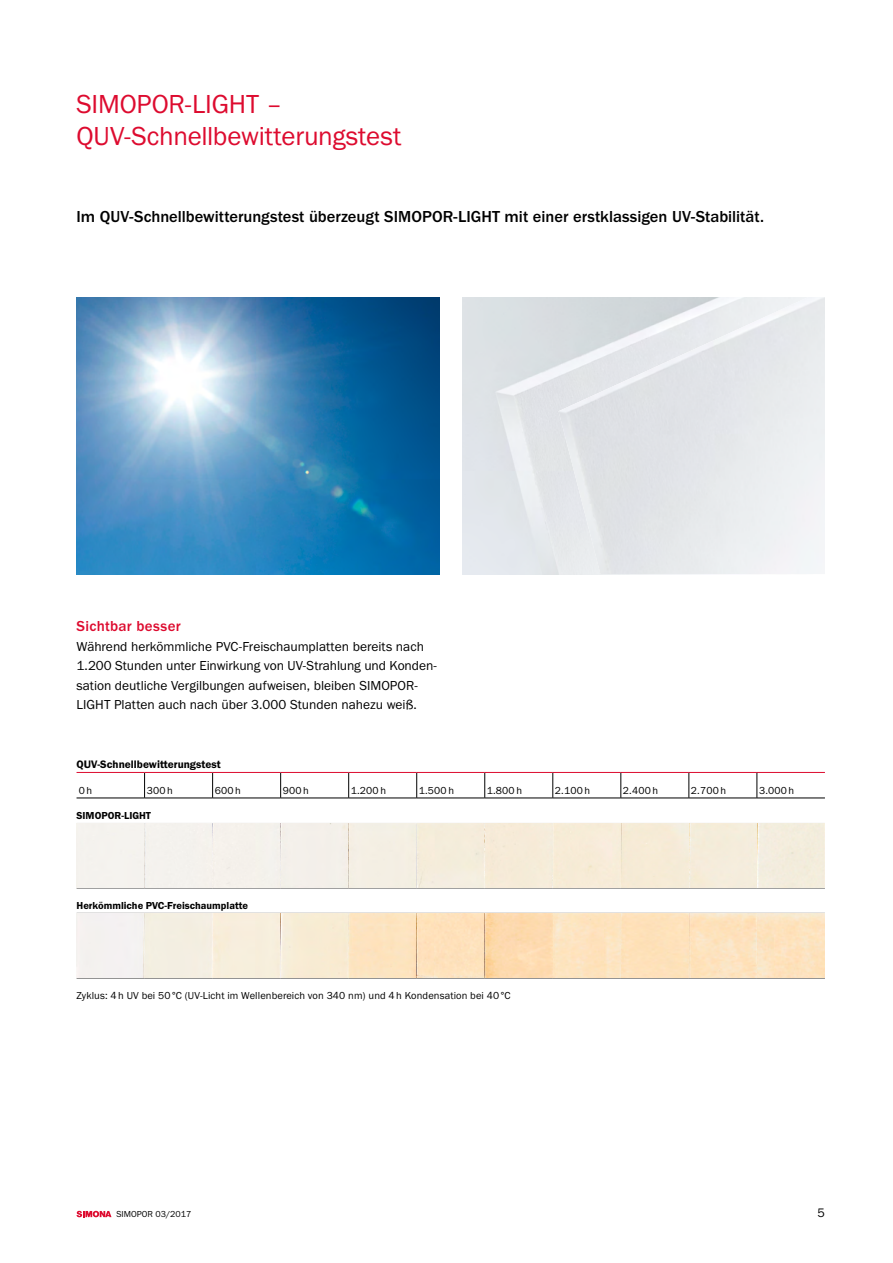
<style>
.page{position:relative;width:893px;height:1263px;background:#fff}
.page>*{position:absolute;margin:0;border:0;box-sizing:border-box;transform-origin:0 0}
.t1{font:27px/31.5px "Franklin Gothic URW Boo";letter-spacing:-.01em;color:#dd0b2f}
.t2{font:500 16.5px "Franklin Gothic URW";color:#000}
.t3{font:500 15px "Franklin Gothic URW";letter-spacing:.02em;color:#dd0b2f}
.t4{font:13.5px/19.5px "Franklin Gothic URW Boo";color:#000}
.t5{font:12.75px "Franklin Gothic URW Boo";color:#000}
.t6{font:11.25px "Franklin Gothic URW Dem";color:#000}
.t7{font:10.5px "Franklin Gothic URW Boo";letter-spacing:.01em;color:#000}
.t8{font:10.5px "Franklin Gothic URW Dem";color:#000}
.t9{font:9px "Franklin Gothic URW Boo";color:#000}
</style>
<div class="page">
<img style="left:77px;top:297px;width:362px;height:277px">
<hr style="left:77px;top:772px;width:68px;height:1px;background:#dd0b2f">
<hr style="left:145px;top:772px;width:68px;height:1px;background:#dd0b2f">
<hr style="left:213px;top:772px;width:68px;height:1px;background:#dd0b2f">
<hr style="left:281px;top:772px;width:68px;height:1px;background:#dd0b2f">
<hr style="left:349px;top:772px;width:68px;height:1px;background:#dd0b2f">
<hr style="left:417px;top:772px;width:68px;height:1px;background:#dd0b2f">
<hr style="left:77px;top:798px;width:68px;height:1px;background:#000">
<hr style="left:145px;top:798px;width:68px;height:1px;background:#000">
<hr style="left:213px;top:798px;width:68px;height:1px;background:#000">
<hr style="left:281px;top:798px;width:68px;height:1px;background:#000">
<hr style="left:349px;top:798px;width:68px;height:1px;background:#000">
<hr style="left:417px;top:798px;width:68px;height:1px;background:#000">
<hr style="left:77px;top:888px;width:68px;height:1px;background:#000">
<hr style="left:145px;top:888px;width:68px;height:1px;background:#000">
<hr style="left:213px;top:888px;width:68px;height:1px;background:#000">
<hr style="left:281px;top:888px;width:68px;height:1px;background:#000">
<hr style="left:349px;top:888px;width:68px;height:1px;background:#000">
<hr style="left:417px;top:888px;width:68px;height:1px;background:#000">
<hr style="left:485px;top:798px;width:68px;height:1px;background:#000">
<hr style="left:553px;top:798px;width:68px;height:1px;background:#000">
<hr style="left:621px;top:798px;width:68px;height:1px;background:#000">
<hr style="left:689px;top:798px;width:68px;height:1px;background:#000">
<hr style="left:757px;top:798px;width:68px;height:1px;background:#000">
<hr style="left:485px;top:888px;width:68px;height:1px;background:#000">
<hr style="left:553px;top:888px;width:68px;height:1px;background:#000">
<hr style="left:621px;top:888px;width:68px;height:1px;background:#000">
<hr style="left:689px;top:888px;width:68px;height:1px;background:#000">
<hr style="left:757px;top:888px;width:68px;height:1px;background:#000">
<hr style="left:485px;top:772px;width:68px;height:1px;background:#dd0b2f">
<hr style="left:553px;top:772px;width:68px;height:1px;background:#dd0b2f">
<hr style="left:621px;top:772px;width:68px;height:1px;background:#dd0b2f">
<hr style="left:689px;top:772px;width:68px;height:1px;background:#dd0b2f">
<hr style="left:757px;top:772px;width:68px;height:1px;background:#dd0b2f">
<svg style="left:144px;top:773px;width:1px;height:25px"></svg>
<svg style="left:212px;top:773px;width:1px;height:25px"></svg>
<svg style="left:280px;top:773px;width:1px;height:25px"></svg>
<svg style="left:348px;top:773px;width:1px;height:25px"></svg>
<svg style="left:416px;top:773px;width:1px;height:25px"></svg>
<svg style="left:484px;top:773px;width:1px;height:25px"></svg>
<svg style="left:553px;top:773px;width:1px;height:25px"></svg>
<svg style="left:621px;top:773px;width:1px;height:25px"></svg>
<svg style="left:689px;top:773px;width:1px;height:25px"></svg>
<svg style="left:757px;top:773px;width:1px;height:25px"></svg>
<hr style="left:77px;top:823px;width:68px;height:1px;background:#000">
<hr style="left:145px;top:823px;width:68px;height:1px;background:#000">
<hr style="left:213px;top:823px;width:68px;height:1px;background:#000">
<hr style="left:281px;top:823px;width:68px;height:1px;background:#000">
<hr style="left:349px;top:823px;width:68px;height:1px;background:#000">
<hr style="left:417px;top:823px;width:68px;height:1px;background:#000">
<hr style="left:485px;top:823px;width:68px;height:1px;background:#000">
<hr style="left:553px;top:823px;width:68px;height:1px;background:#000">
<hr style="left:621px;top:823px;width:68px;height:1px;background:#000">
<hr style="left:689px;top:823px;width:68px;height:1px;background:#000">
<hr style="left:757px;top:823px;width:68px;height:1px;background:#000">
<hr style="left:77px;top:913px;width:68px;height:1px;background:#000">
<hr style="left:145px;top:913px;width:68px;height:1px;background:#000">
<hr style="left:213px;top:913px;width:68px;height:1px;background:#000">
<hr style="left:281px;top:913px;width:68px;height:1px;background:#000">
<hr style="left:349px;top:913px;width:68px;height:1px;background:#000">
<hr style="left:417px;top:913px;width:68px;height:1px;background:#000">
<hr style="left:485px;top:913px;width:68px;height:1px;background:#000">
<hr style="left:553px;top:913px;width:68px;height:1px;background:#000">
<hr style="left:621px;top:913px;width:68px;height:1px;background:#000">
<hr style="left:689px;top:913px;width:68px;height:1px;background:#000">
<hr style="left:757px;top:913px;width:68px;height:1px;background:#000">
<hr style="left:77px;top:977px;width:68px;height:1px;background:#000">
<hr style="left:145px;top:977px;width:68px;height:1px;background:#000">
<hr style="left:213px;top:977px;width:68px;height:1px;background:#000">
<hr style="left:281px;top:977px;width:68px;height:1px;background:#000">
<hr style="left:349px;top:977px;width:68px;height:1px;background:#000">
<hr style="left:417px;top:977px;width:68px;height:1px;background:#000">
<hr style="left:485px;top:977px;width:68px;height:1px;background:#000">
<hr style="left:553px;top:977px;width:68px;height:1px;background:#000">
<hr style="left:621px;top:977px;width:68px;height:1px;background:#000">
<hr style="left:689px;top:977px;width:68px;height:1px;background:#000">
<hr style="left:757px;top:977px;width:68px;height:1px;background:#000">
<img style="left:77px;top:824px;width:680px;height:64px">
<div style="left:145px;top:824px;width:67px;height:64px;background:#f4f2ed"></div>
<div style="left:213px;top:824px;width:67px;height:64px;background:#f5f1eb"></div>
<div style="left:281px;top:824px;width:67px;height:64px;background:#f4f0ea"></div>
<div style="left:349px;top:824px;width:67px;height:64px;background:#f4efe4"></div>
<div style="left:417px;top:824px;width:67px;height:64px;background:#f4eddb"></div>
<div style="left:485px;top:824px;width:67px;height:64px;background:#f6ebd8"></div>
<div style="left:553px;top:824px;width:67px;height:64px;background:#f7ecd7"></div>
<div style="left:621px;top:824px;width:67px;height:64px;background:#f6ebd6"></div>
<div style="left:689px;top:824px;width:67px;height:64px;background:#f5ecdb"></div>
<div style="left:757px;top:824px;width:67px;height:64px;background:#f3eddd"></div>
<img style="left:77px;top:914px;width:680px;height:63px">
<div style="left:145px;top:914px;width:67px;height:63px;background:#f3eee2"></div>
<div style="left:213px;top:914px;width:67px;height:63px;background:#f7eedc"></div>
<div style="left:281px;top:914px;width:67px;height:63px;background:#f8ecd3"></div>
<div style="left:349px;top:914px;width:67px;height:63px;background:#fde3bf"></div>
<div style="left:417px;top:914px;width:67px;height:63px;background:#fee1bb"></div>
<svg style="left:485px;top:914px;width:67px;height:63px;background:#fdd9ac"></svg>
<div style="left:553px;top:914px;width:67px;height:63px;background:#fde3bf"></div>
<div style="left:621px;top:914px;width:67px;height:63px;background:#fee1ba"></div>
<div style="left:689px;top:914px;width:67px;height:63px;background:#fde2bd"></div>
<div style="left:757px;top:914px;width:67px;height:63px;background:#fde3be"></div>
<svg style="left:77px;top:1211px;width:34px;height:6px"></svg>
<h1 class="t1" style="left:77px;top:89px;width:326px">SIMOPOR-LIGHT –<br>QUV-Schnellbewitterungstest</h1>
<p class="t2" style="left:77px;top:206px;width:689px">Im QUV-Schnellbewitterungstest überzeugt SIMOPOR-LIGHT mit einer erstklassigen UV-Stabilität.</p>
<p class="t3" style="left:77px;top:617px;width:106px">Sichtbar besser</p>
<p class="t4" style="left:77px;top:636px;width:362px">Während herkömmliche PVC-Freischaumplatten bereits nach 1.200 Stunden unter Einwirkung von UV-Strahlung und Konden&shy;sation deutliche Vergilbungen aufweisen, bleiben SIMOPOR-LIGHT Platten auch nach über 3.000 Stunden nahezu weiß.</p>
<p class="t6" style="left:77px;top:757px;width:146px">QUV-Schnellbewitterungstest</p>
<p class="t7" style="left:79px;top:784px;width:15px">0h</p>
<p class="t7" style="left:147px;top:784px;width:28px">300 h</p>
<p class="t7" style="left:215px;top:784px;width:28px">600 h</p>
<p class="t7" style="left:283px;top:784px;width:28px">900 h</p>
<p class="t7" style="left:351px;top:784px;width:37px">1.200 h</p>
<p class="t7" style="left:419px;top:784px;width:37px">1.500 h</p>
<p class="t7" style="left:487px;top:784px;width:37px">1.800 h</p>
<p class="t7" style="left:555px;top:784px;width:37px">2.100 h</p>
<p class="t7" style="left:623px;top:784px;width:37px">2.400 h</p>
<p class="t7" style="left:691px;top:784px;width:37px">2.700 h</p>
<p class="t7" style="left:759px;top:784px;width:37px">3.000 h</p>
<p class="t8" style="left:77px;top:809px;width:76px">SIMOPOR-LIGHT</p>
<p class="t8" style="left:77px;top:899px;width:173px">Herkömmliche PVC-Freischaumplatte</p>
<p class="t7" style="left:77px;top:988px;width:435px">Zyklus: 4h UV bei 50°C (UV-Licht im Wellenbereich von 340 nm) und 4h Kondensation bei 40°C</p>
<p class="t9" style="left:116px;top:1209px;width:76px">SIMOPOR 03/2017</p>
<p class="t5" style="left:817px;top:1205px;width:9px">5</p>
</div>
